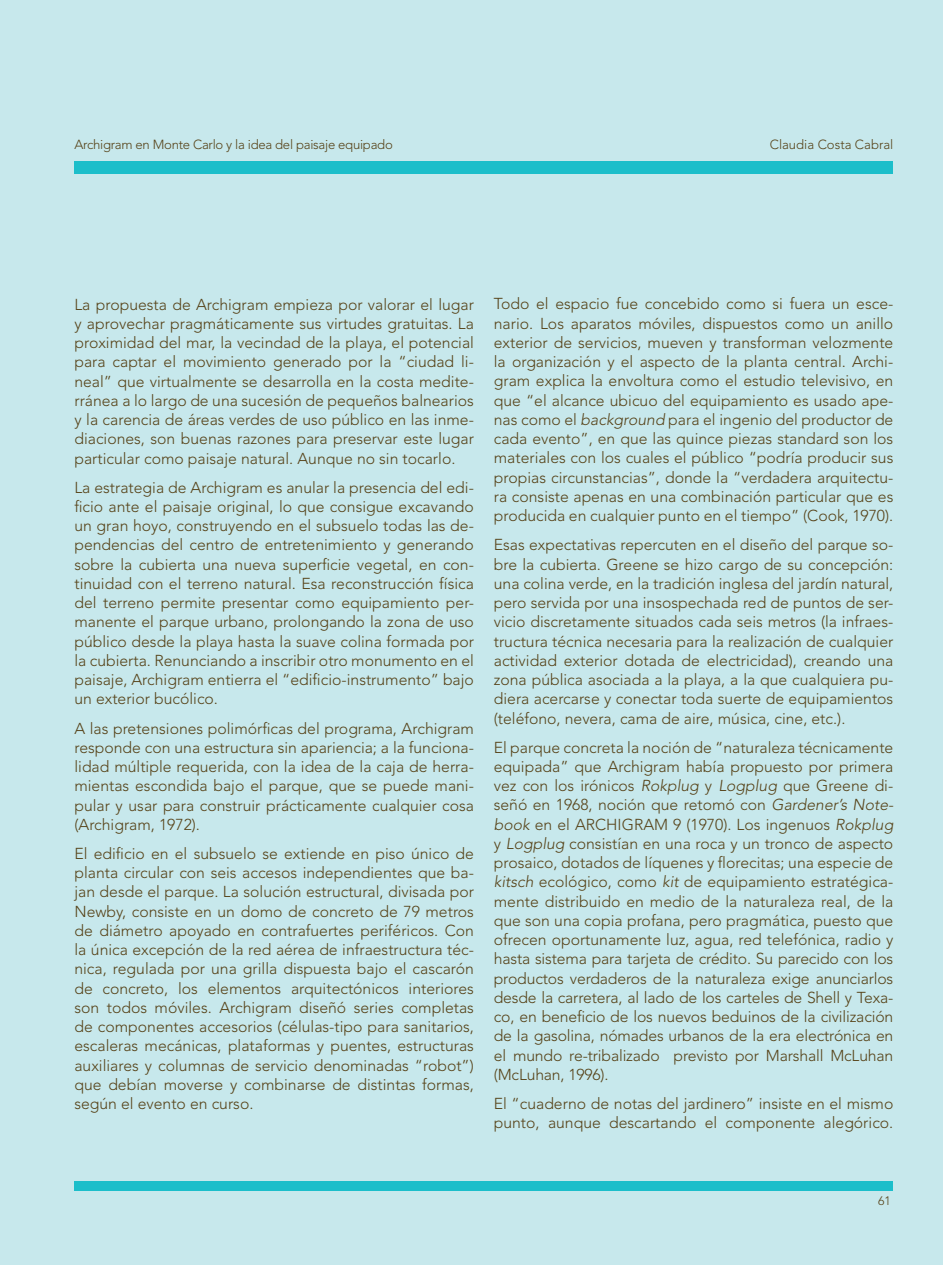
<style>
.page{position:relative;width:943px;height:1265px;background:#c7e8ec}
.page>*{position:absolute;margin:0;border:0;box-sizing:border-box;transform-origin:0 0}
.t1{font:300 15.75px/19.2px "Avenir LT Std";color:#574319;text-align:justify}
.t2{font:300 13.12px "Avenir LT Std";letter-spacing:-.02em;color:#574319}
.t3{font:300 13.12px "Avenir LT Std";color:#574319}
.t4{font:300 12.25px "Avenir LT Std";color:#574319}
.s1{font-style:italic}
</style>
<div class="page">
<div style="left:74px;top:1181px;width:819px;height:10px;background:#1cbeca"></div>
<div style="left:74px;top:161px;width:819px;height:12px;background:#1cbeca"></div>
<p class="t2" style="left:74px;top:137px;width:320px">Archigram en Monte Carlo y la idea del paisaje equipado</p>
<p class="t3" style="left:769px;top:137px;width:125px">Claudia Costa Cabral</p>
<p class="t1" style="left:74px;top:295px;width:401px">La propuesta de Archigram empieza por valorar el lugar y aprovechar pragmáticamente sus virtudes gratuitas. La proximidad del mar, la vecindad de la playa, el potencial para captar el movimiento generado por la “ciudad li&shy;neal” que virtualmente se desarrolla en la costa medite&shy;rránea a lo largo de una sucesión de pequeños balnearios y la carencia de áreas verdes de uso público en las inme&shy;diaciones, son buenas razones para preservar este lugar particular como paisaje natural. Aunque no sin tocarlo.</p>
<p class="t1" style="left:74px;top:478px;width:401px">La estrategia de Archigram es anular la presencia del edi&shy;ficio ante el paisaje original, lo que consigue excavando un gran hoyo, construyendo en el subsuelo todas las de&shy;pendencias del centro de entretenimiento y generando sobre la cubierta una nueva superficie vegetal, en con&shy;tinuidad con el terreno natural. Esa reconstrucción física del terreno permite presentar como equipamiento per&shy;manente el parque urbano, prolongando la zona de uso público desde la playa hasta la suave colina formada por la cubierta. Renunciando a inscribir otro monumento en el paisaje, Archigram entierra el “edificio-instrumento” bajo un exterior bucólico.</p>
<p class="t1" style="left:74px;top:719px;width:401px">A las pretensiones polimórficas del programa, Archigram responde con una estructura sin apariencia; a la funciona&shy;lidad múltiple requerida, con la idea de la caja de herra&shy;mientas escondida bajo el parque, que se puede mani&shy;pular y usar para construir prácticamente cualquier cosa (Archigram, 1972).</p>
<p class="t1" style="left:74px;top:844px;width:401px">El edificio en el subsuelo se extiende en piso único de planta circular con seis accesos independientes que ba&shy;jan desde el parque. La solución estructural, divisada por Newby, consiste en un domo de concreto de 79 metros de diámetro apoyado en contrafuertes periféricos. Con la única excepción de la red aérea de infraestructura téc&shy;nica, regulada por una grilla dispuesta bajo el cascarón de concreto, los elementos arquitectónicos interiores son todos móviles. Archigram diseñó series completas de componentes accesorios (células-tipo para sanitarios, escaleras mecánicas, plataformas y puentes, estructuras auxiliares y columnas de servicio denominadas “robot”) que debían moverse y combinarse de distintas formas, según el evento en curso.</p>
<p class="t1" style="left:494px;top:294px;width:401px">Todo el espacio fue concebido como si fuera un esce&shy;nario. Los aparatos móviles, dispuestos como un anillo exterior de servicios, mueven y transforman velozmente la organización y el aspecto de la planta central. Archi&shy;gram explica la envoltura como el estudio televisivo, en que “el alcance ubicuo del equipamiento es usado ape&shy;nas como el <span class="s1">background</span> para el ingenio del productor de cada evento”, en que las quince piezas standard son los materiales con los cuales el público “podría producir sus propias circunstancias”, donde la “verdadera arquitectu&shy;ra consiste apenas en una combinación particular que es producida en cualquier punto en el tiempo” (Cook, 1970).</p>
<p class="t1" style="left:494px;top:535px;width:401px">Esas expectativas repercuten en el diseño del parque so&shy;bre la cubierta. Greene se hizo cargo de su concepción: una colina verde, en la tradición inglesa del jardín natural, pero servida por una insospechada red de puntos de ser&shy;vicio discretamente situados cada seis metros (la infraes&shy;tructura técnica necesaria para la realización de cualquier actividad exterior dotada de electricidad), creando una zona pública asociada a la playa, a la que cualquiera pu&shy;diera acercarse y conectar toda suerte de equipamientos (teléfono, nevera, cama de aire, música, cine, etc.).</p>
<p class="t1" style="left:494px;top:738px;width:401px">El parque concreta la noción de “naturaleza técnicamente equipada” que Archigram había propuesto por primera vez con los irónicos <span class="s1">Rokplug</span> y <span class="s1">Logplug</span> que Greene di&shy;señó en 1968, noción que retomó con <span class="s1">Gardener’s Note&shy;book</span> en el ARCHIGRAM 9 (1970). Los ingenuos <span class="s1">Rokplug </span>y <span class="s1">Logplug</span> consistían en una roca y un tronco de aspecto prosaico, dotados de líquenes y florecitas; una especie de <span class="s1">kitsch</span> ecológico, como <span class="s1">kit</span> de equipamiento estratégica&shy;mente distribuido en medio de la naturaleza real, de la que son una copia profana, pero pragmática, puesto que ofrecen oportunamente luz, agua, red telefónica, radio y hasta sistema para tarjeta de crédito. Su parecido con los productos verdaderos de la naturaleza exige anunciarlos desde la carretera, al lado de los carteles de Shell y Texa&shy;co, en beneficio de los nuevos beduinos de la civilización de la gasolina, nómades urbanos de la era electrónica en el mundo re-tribalizado previsto por Marshall McLuhan (McLuhan, 1996).</p>
<p class="t1" style="left:494px;top:1094px;width:401px">El “cuaderno de notas del jardinero” insiste en el mismo punto, aunque descartando el componente alegórico.</p>
<p class="t4" style="left:878px;top:1194px;width:14px">61</p>
</div>
